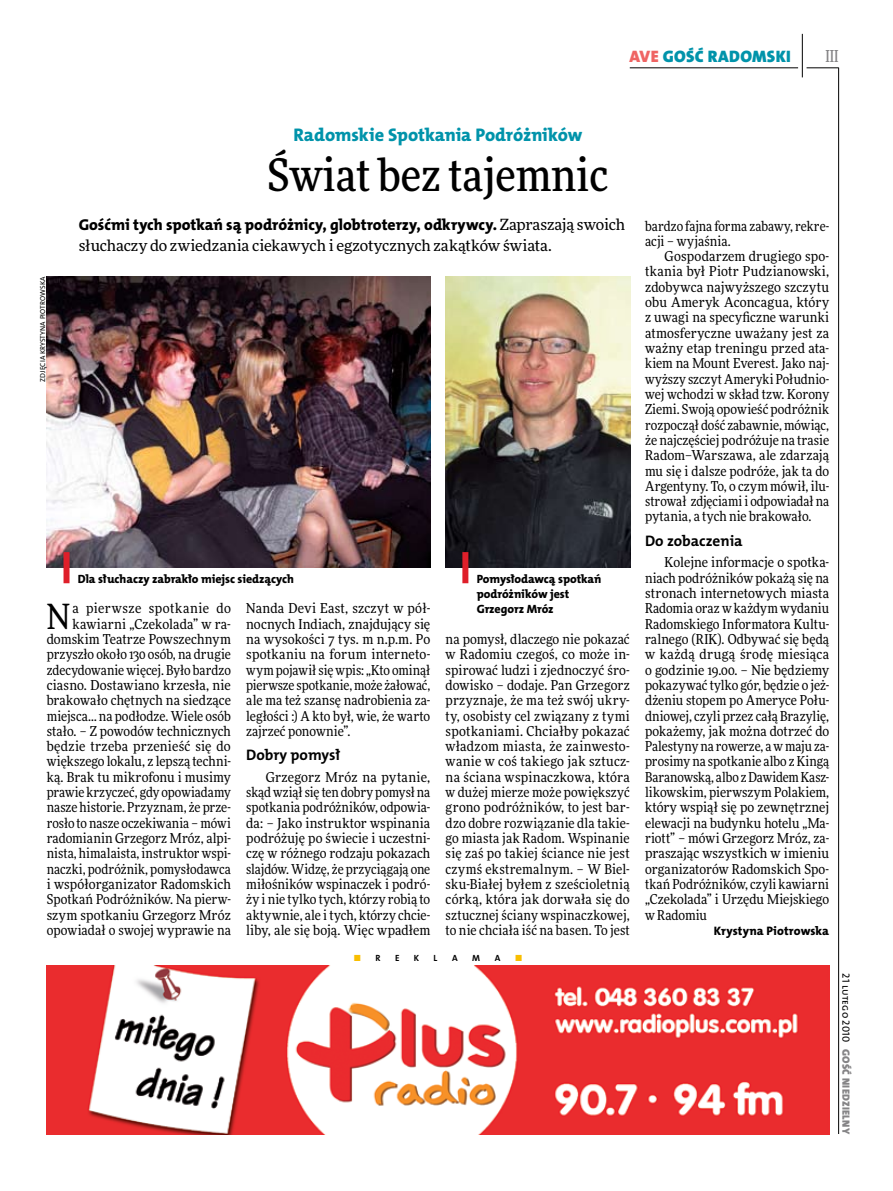
<style>
.page{position:relative;width:893px;height:1191px;background:#fff}
.page>*{position:absolute;margin:0;border:0;box-sizing:border-box;transform-origin:0 0}
.t1{font:500 45px "Freeday Narrow";color:#000}
.t2{font:34.8px "Freeday Narrow News";color:#000}
.t3{font:18.3px "The Mix HP8 Ex Bld";letter-spacing:-.01em;color:#0093aa}
.t4{font:16.65px "The Mix HP9 Blk";letter-spacing:.02em;color:#0093aa}
.t5{font:500 16.5px "Freeday Narrow";color:#858486;scale:.9 1}
.t6{font:15.75px "The Mix HP8 Ex Bld";color:#000}
.t7{font:15.45px "Freeday News";letter-spacing:-.005em;color:#000}
.t8{font:15.3px "The Mix HP7 Bld";color:#000}
.t9{font:13.65px/15.3px "Freeday Narrow News";letter-spacing:.005em;color:#000;text-align:justify}
.t10{font:12.3px "The Mix HP8 Ex Bld";letter-spacing:.01em;color:#000}
.t11{font:12px/15.3px "The Mix HP8 Ex Bld";letter-spacing:-.005em;color:#000}
.t12{font:10.5px "The Mix HP9 Blk";letter-spacing:.025em;color:#858486}
.t13{font:10.5px "The Mix HP5 Plain";letter-spacing:.015em;color:#000}
.t14{font:9px "The Mix HP7 Bld";color:#000}
.t15{font:9px "The Mix HP7 Bld";color:#f9be00}
.t16{font:7.2px "The Mix HP5 Plain";letter-spacing:.015em;color:#000}
.s1{color:#ef6463}
.s2{font-family:"Freeday News";font-size:15.45px}
.s3{color:#000}
</style>
<div class="page">
<hr style="left:806px;top:68px;width:33px;height:1px;background:#000">
<hr style="left:630px;top:68px;width:168px;height:1px;background:#000">
<hr style="left:838px;top:68px;width:1px;height:1066px;background:#000">
<hr style="left:802px;top:34px;width:1px;height:43px;background:#000">
<img style="left:47px;top:965px;width:782px;height:169px">
<img style="left:47px;top:276px;width:383px;height:291px">
<img style="left:446px;top:276px;width:184px;height:291px">
<div style="left:64px;top:552px;width:6px;height:31px;background:#df1f2a"></div>
<div style="left:462px;top:552px;width:6px;height:31px;background:#df1f2a"></div>
<p class="t4" style="left:629px;top:46px;width:163px"><span class="s1">AVE</span> GOŚĆ RADOMSKI</p>
<p class="t5" style="left:825px;top:46px;width:16px">III</p>
<h3 class="t3" style="left:293px;top:123px;width:290px">Radomskie Spotkania Podróżników</h3>
<h1 class="t1" style="left:268px;top:147px;width:342px">Świat bez tajemnic</h1>
<p class="t16" style="left:38px;top:381px;width:107px;rotate:-90deg">zdjęcia Krystyna Piotrowska</p>
<p class="t6" style="left:79px;top:215px;width:548px">Gośćmi tych spotkań są podróżnicy, globtroterzy, odkrywcy. <span class="s2">Zapraszają swoich</span></p>
<p class="t7" style="left:79px;top:236px;width:475px">słuchaczy do zwiedzania ciekawych i egzotycznych zakątków świata.</p>
<p class="t11" style="left:78px;top:571px;width:218px">Dla słuchaczy zabrakło miejsc siedzących</p>
<p class="t11" style="left:477px;top:571px;width:126px">Pomysłodawcą spotkań podróżników jest<br>Grzegorz Mróz</p>
<p class="t9" style="left:47px;top:600px;width:186px;text-align:right">a pierwsze spotkanie do kawiarni „Czekolada” w ra&shy;domskim Teatrze Powszechnym przyszło około 130 osób, na drugie zdecydowanie więcej. Było bardzo ciasno. Dostawiano krzesła, nie brakowało chętnych na siedzące miejsca… na podłodze. Wiele osób stało. – Z powodów technicznych będzie trzeba przenieść się do większego lokalu, z lepszą techni&shy;ką. Brak tu mikrofonu i musimy prawie krzyczeć, gdy opowiadamy nasze historie. Przyznam, że prze&shy;rosło to nasze oczekiwania – mówi radomianin Grzegorz Mróz, alpi&shy;nista, himalaista, instruktor wspi&shy;naczki, podróżnik, pomysłodawca i współorganizator Radomskich<br>Spotkań Podróżników. Na pierw&shy;szym spotkaniu Grzegorz Mróz opowiadał o swojej wyprawie na</p>
<p class="t9" style="left:246px;top:600px;width:186px">Nanda Devi East, szczyt w pół&shy;nocnych Indiach, znajdujący się na wysokości 7 tys. m n.p.m. Po spotkaniu na forum interneto&shy;wym pojawił się wpis: „Kto ominął pierwsze spotkanie, może żałować, ale ma też szansę nadrobienia za&shy;ległości :) A kto był, wie, że warto zajrzeć ponownie”.</p>
<h2 class="t2" style="left:47px;top:595px;width:25px">N</h2>
<p class="t9" style="left:446px;top:631px;width:186px">na pomysł, dlaczego nie pokazać w Radomiu czegoś, co może in&shy;spirować ludzi i zjednoczyć śro&shy;dowisko – dodaje. Pan Grzegorz przyznaje, że ma też swój ukry&shy;ty, osobisty cel związany z tymi spotkaniami. Chciałby pokazać władzom miasta, że zainwesto&shy;wanie w coś takiego jak sztucz&shy;na ściana wspinaczkowa, która w dużej mierze może powiększyć grono podróżników, to jest bar&shy;dzo dobre rozwiązanie dla takie&shy;go miasta jak Radom. Wspinanie się zaś po takiej ściance nie jest czymś ekstremalnym. – W Biel&shy;sku-Białej byłem z sześcioletnią córką, która jak dorwała się do sztucznej ściany wspinaczkowej, to nie chciała iść na basen. To jest</p>
<p class="t8" style="left:246px;top:745px;width:96px">Dobry pomysł</p>
<p class="t9" style="left:246px;top:769px;width:186px;text-indent:20px">Grzegorz Mróz na pytanie, skąd wziął się ten dobry pomysł na spotkania podróżników, odpowia&shy;da: – Jako instruktor wspinania podróżuję po świecie i uczestni&shy;czę w różnego rodzaju pokazach slajdów. Widzę, że przyciągają one miłośników wspinaczek i podró&shy;ży i nie tylko tych, którzy robią to aktywnie, ale i tych, którzy chcie&shy;liby, ale się boją. Więc wpadłem</p>
<p class="t15" style="left:353px;top:952px;width:28px">■ <span class="s3">r</span></p>
<p class="t14" style="left:395px;top:952px;width:6px">e</p>
<p class="t14" style="left:414px;top:952px;width:6px">k</p>
<p class="t14" style="left:434px;top:952px;width:5px">l</p>
<p class="t14" style="left:452px;top:952px;width:7px">a</p>
<p class="t14" style="left:472px;top:952px;width:9px">m</p>
<p class="t14" style="left:495px;top:952px;width:7px">a</p>
<p class="t15" style="left:515px;top:952px;width:9px">■</p>
<p class="t9" style="left:645px;top:218px;width:186px">bardzo fajna forma zabawy, rekre&shy;acji – wyjaśnia.</p>
<p class="t9" style="left:645px;top:248px;width:186px;text-indent:20px">Gospodarzem drugiego spo&shy;tkania był Piotr Pudzianowski, zdobywca najwyższego szczytu obu Ameryk Aconcagua, który z uwagi na specyficzne warunki atmosferyczne uważany jest za ważny etap treningu przed ata&shy;kiem na Mount Everest. Jako naj&shy;wyższy szczyt Ameryki Południo&shy;wej wchodzi w skład tzw. Korony Ziemi. Swoją opowieść podróżnik rozpoczął dość zabawnie, mówiąc, że najczęściej podróżuje na trasie Radom–Warszawa, ale zdarzają mu się i dalsze podróże, jak ta do Argentyny. To, o czym mówił, ilu&shy;strował zdjęciami i odpowiadał na pytania, a tych nie brakowało.</p>
<p class="t8" style="left:645px;top:530px;width:99px">Do zobaczenia</p>
<p class="t9" style="left:645px;top:555px;width:186px;text-indent:20px">Kolejne informacje o spotka&shy;niach podróżników pokażą się na stronach internetowych miasta Radomia oraz w każdym wydaniu Radomskiego Informatora Kultu&shy;ralnego (RIK). Odbywać się będą w każdą drugą środę miesiąca o godzinie 19.00. – Nie będziemy pokazywać tylko gór, będzie o jeż&shy;dżeniu stopem po Ameryce Połu&shy;dniowej, czyli przez całą Brazylię, pokażemy, jak można dotrzeć do Palestyny na rowerze, a w maju za&shy;prosimy na spotkanie albo zKingą Baranowską, albo zDawidem Kasz&shy;likowskim, pierwszym Polakiem, który wspiął się po zewnętrznej elewacji na budynku hotelu „Ma&shy;riott” – mówi Grzegorz Mróz, za&shy;praszając wszystkich w imieniu organizatorów Radomskich Spo&shy;tkań Podróżników, czyli kawiarni „Czekolada” i Urzędu Miejskiego w Radomiu</p>
<p class="t10" style="left:714px;top:923px;width:117px">Krystyna Piotrowska</p>
<p class="t13" style="left:853px;top:973px;width:71px;rotate:90deg">21 lutego 2010</p>
<p class="t12" style="left:853px;top:1049px;width:86px;rotate:90deg">GOŚĆ NIEDZIELNY</p>
</div>
